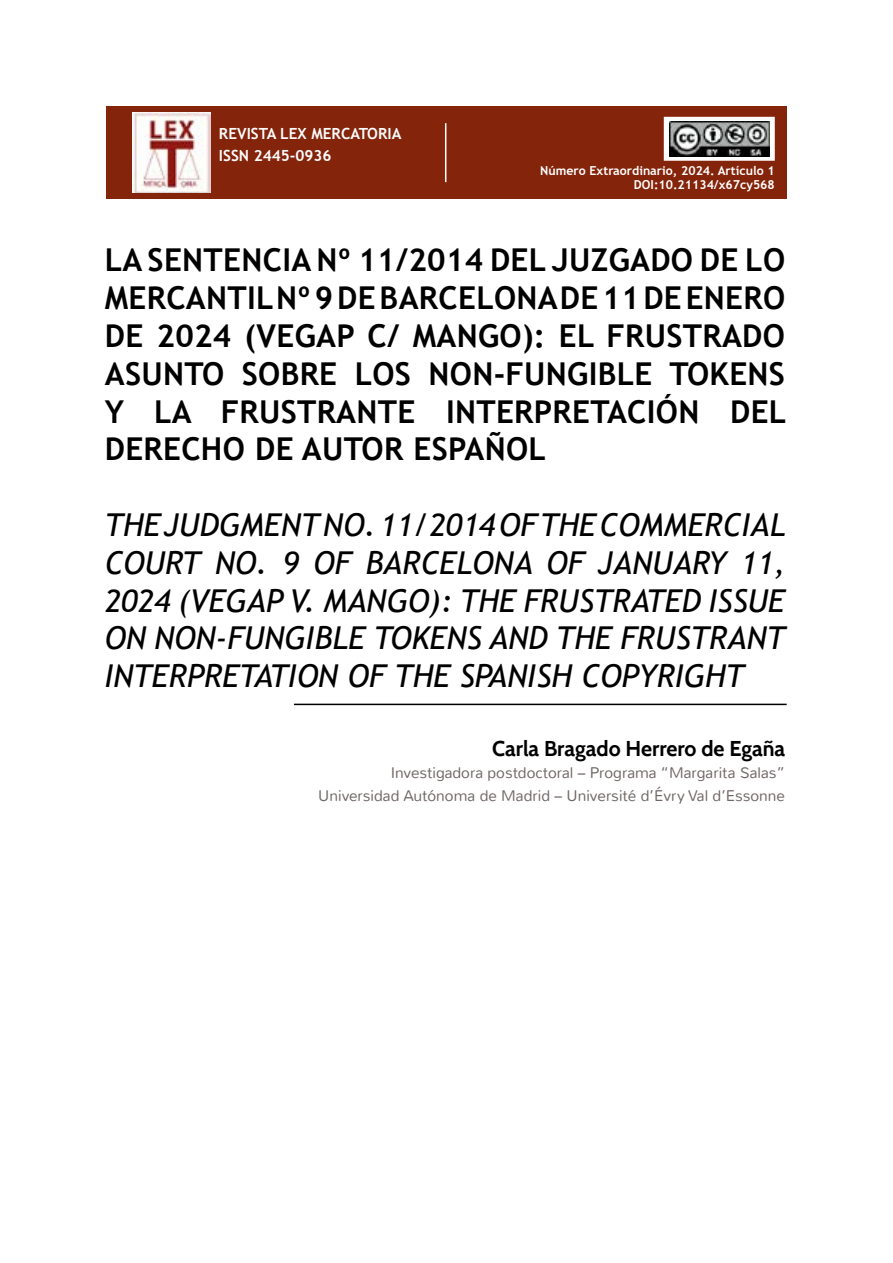
<style>
.page{position:relative;width:893px;height:1263px;background:#fff}
.page>*{position:absolute;margin:0;border:0;box-sizing:border-box;transform-origin:0 0}
.t1{font:700 31.5px/37.8px "Trebuchet MS";letter-spacing:.01em;color:#000;text-align:justify}
.t2{font:italic 31.5px/37.8px "Trebuchet MS";color:#000;text-align:justify}
.t3{font:700 21.3px "Cabin";color:#000}
.t4{font:300 15.3px/22.5px "Nunito";color:#6f6765;text-align:right}
.t5{font:700 15.3px/22.5px "Trebuchet MS";color:#fbfbfb}
.t6{font:700 12.3px "Trebuchet MS";color:#fff}
</style>
<div class="page">
<div style="left:106px;top:106px;width:681px;height:93px;background:#84240a"></div>
<svg style="left:664px;top:117px;width:111px;height:44px"></svg>
<img style="left:669px;top:121px;width:100px;height:35px">
<hr style="left:294px;top:704px;width:493px;height:1px;background:#000">
<hr style="left:445px;top:123px;width:1px;height:59px;background:#fff">
<img style="left:133px;top:113px;width:78px;height:80px">
<p class="t5" style="left:219px;top:122px;width:184px">REVISTA LEX MERCATORIA<br>ISSN 2445-0936</p>
<p class="t6" style="left:540px;top:163px;width:236px">Número Extraordinario, 2024. Artículo 1</p>
<p class="t6" style="left:634px;top:177px;width:142px">DOI:10.21134/x67cy568</p>
<p class="t1" style="left:105px;top:241px;width:683px">LA SENTENCIA Nº 11/2014 DEL JUZGADO DE LO MERCANTIL Nº 9 DE BARCELONA DE 11 DE ENERO DE 2024 (VEGAP C/ MANGO): EL FRUSTRADO ASUNTO SOBRE LOS NON-FUNGIBLE TOKENS Y LA FRUSTRANTE INTERPRETACIÓN DEL DERECHO DE AUTOR ESPAÑOL</p>
<p class="t2" style="left:105px;top:506px;width:682px">THE JUDGMENT NO. 11/2014 OF THE COMMERCIAL COURT NO. 9 OF BARCELONA OF JANUARY 11, 2024 (VEGAP V. MANGO): THE FRUSTRATED ISSUE ON NON-FUNGIBLE TOKENS AND THE FRUSTRANT INTERPRETATION OF THE SPANISH COPYRIGHT</p>
<p class="t3" style="left:492px;top:735px;width:295px">Carla Bragado Herrero de Egaña</p>
<p class="t4" style="left:318px;top:762px;width:468px">Investigadora postdoctoral – Programa “Margarita Salas”<br>Universidad Autónoma de Madrid – Université d’Évry Val d’Essonne</p>
</div>
